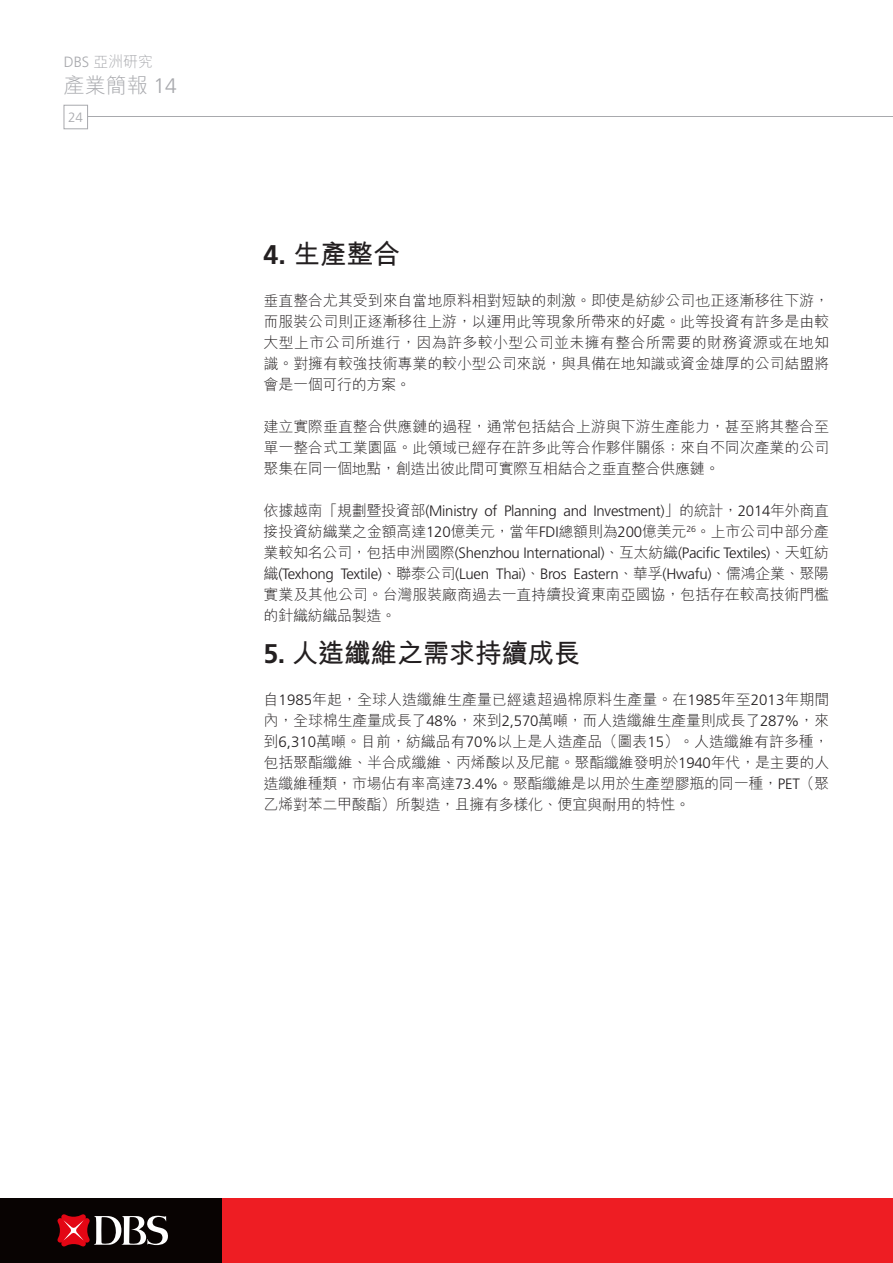
<style>
.page{position:relative;width:893px;height:1263px;background:#fff}
.page>*{position:absolute;margin:0;border:0;box-sizing:border-box;transform-origin:0 0}
.t1{font:700 27px "M Hei HK";letter-spacing:-.02em;color:#231f20}
.t2{font:300 21px "M Hei HK";color:#a8a9ad}
.t3{font:300 15px/21px "M Hei HK";letter-spacing:-.015em;color:#231f20;text-align:justify}
.t4{font:300 15px/21px "Frutiger LT Pro";letter-spacing:-.02em;color:#231f20}
.t5{font:300 14.85px "M Hei HK";color:#a8a9ad}
.t6{font:300 13.5px "Frutiger LT Pro";color:#a8a9ad}
.s1{font-family:"Frutiger LT Pro"}
.s2{font-family:"M Hei HK"}
</style>
<div class="page">
<div style="left:0;top:1198px;width:893px;height:65px;background:#ee1d23"></div>
<div style="left:0;top:1198px;width:221px;height:65px;background:#080302"></div>
<svg style="left:57px;top:1214px;width:111px;height:33px"></svg>
<hr style="left:85px;top:117px;width:808px;height:1px;background:#a8a9ad">
<div style="left:64px;top:105px;width:24px;height:24px;background:#fff;border:1px solid #a8a9ad"></div>
<p class="t5" style="left:64px;top:51px;width:91px"><span class="s1">DBS</span> 亞洲研究</p>
<h2 class="t2" style="left:64px;top:71px;width:115px">產業簡報 <span class="s1">14</span></h2>
<p class="t6" style="left:68px;top:109px;width:16px">24</p>
<h1 class="t1" style="left:264px;top:234px;width:138px"><span class="s1">4.</span> 生產整合</h1>
<p class="t3" style="left:264px;top:289px;width:567px">垂直整合尤其受到來自當地原料相對短缺的刺激。即使是紡紗公司也正逐漸移往下游，而服裝公司則正逐漸移往上游，以運用此等現象所帶來的好處。此等投資有許多是由較大型上市公司所進行，因為許多較小型公司並未擁有整合所需要的財務資源或在地知識。對擁有較強技術專業的較小型公司來說，與具備在地知識或資金雄厚的公司結盟將會是一個可行的方案。</p>
<p class="t3" style="left:264px;top:415px;width:567px">建立實際垂直整合供應鏈的過程，通常包括結合上游與下游生產能力，甚至將其整合至單一整合式工業園區。此領域已經存在許多此等合作夥伴關係；來自不同次產業的公司聚集在同一個地點，創造出彼此間可實際互相結合之垂直整合供應鏈。</p>
<p class="t4" style="left:264px;top:500px;width:567px"><span class="s2">依據越南「規劃暨投資部</span>(Ministry of Planning and Investment)<span class="s2">」的統計，</span>2014<span class="s2">年外商直</span></p>
<p class="t3" style="left:264px;top:520px;width:567px">接投資紡織業之金額高達<span class="s1">120</span>億美元，當年<span class="s1">FDI</span>總額則為<span class="s1">200</span>億美元<sup>26</sup>。上市公司中部分產</p>
<p class="t4" style="left:264px;top:542px;width:567px"><span class="s2">業較知名公司，包括申洲國際</span>(Shenzhou International)<span class="s2">、互太紡織</span>(Pacific Textiles)<span class="s2">、天虹紡織</span>(Texhong Textile)<span class="s2">、聯泰公司</span>(Luen Thai)<span class="s2">、</span>Bros Eastern<span class="s2">、華孚</span>(Hwafu)<span class="s2">、儒鴻企業、聚陽</span></p>
<p class="t3" style="left:264px;top:583px;width:567px">實業及其他公司。台灣服裝廠商過去一直持續投資東南亞國協，包括存在較高技術門檻的針織紡織品製造。</p>
<h1 class="t1" style="left:264px;top:633px;width:318px"><span class="s1">5.</span> 人造纖維之需求持續成長</h1>
<p class="t3" style="left:264px;top:688px;width:567px">自<span class="s1">1985</span>年起，全球人造纖維生產量已經遠超過棉原料生產量。在<span class="s1">1985</span>年至<span class="s1">2013</span>年期間內，全球棉生產量成長了<span class="s1">48%</span>，來到<span class="s1">2,570</span>萬噸，而人造纖維生產量則成長了<span class="s1">287%</span>，來到<span class="s1">6,310</span>萬噸。目前，紡織品有<span class="s1">70%</span>以上是人造產品（圖表<span class="s1">15</span>）。人造纖維有許多種，包括聚酯纖維、半合成纖維、丙烯酸以及尼龍。聚酯纖維發明於<span class="s1">1940</span>年代，是主要的人造纖維種類，市場佔有率高達<span class="s1">73.4%</span>。聚酯纖維是以用於生產塑膠瓶的同一種，<span class="s1">PET</span>（聚乙烯對苯二甲酸酯）所製造，且擁有多樣化、便宜與耐用的特性。</p>
</div>
